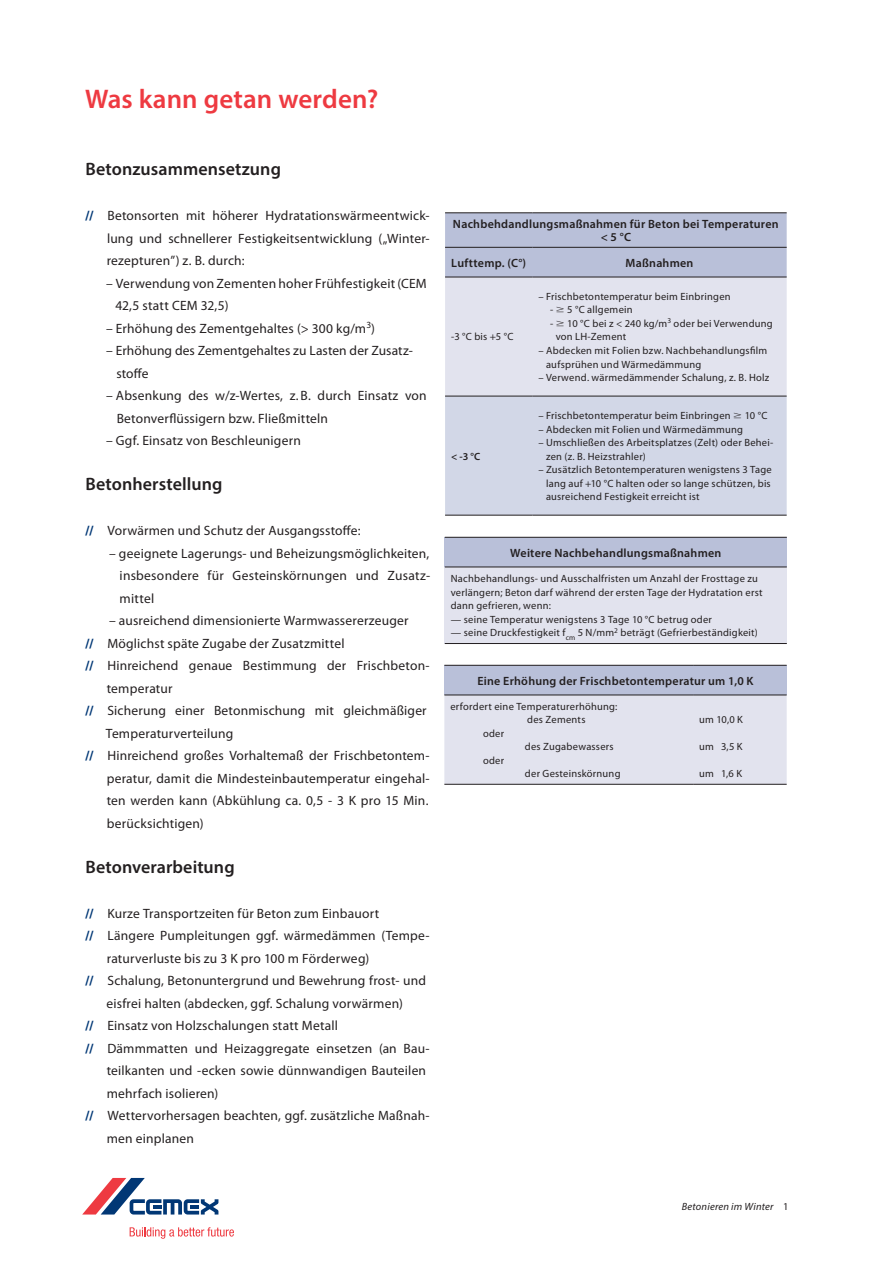
<style>
.page{position:relative;width:893px;height:1263px;background:#fff}
.page>*{position:absolute;margin:0;border:0;box-sizing:border-box;transform-origin:0 0}
.t1{font:600 27px "Myriad Pro";letter-spacing:.005em;color:#ee3a41}
.t2{font:600 18px "Myriad Pro";letter-spacing:.005em;color:#231f20}
.t3{font:13.5px/22.5px "Myriad Pro";letter-spacing:.015em;color:#231f20}
.t4{font:600 12px/13.5px "Myriad Pro";letter-spacing:.02em;color:#231f20;text-align:center}
.t5{font:10.5px/13.5px "Myriad Pro";letter-spacing:.025em;color:#231f20}
.t6{font:italic 10.5px "Myriad Pro";letter-spacing:.02em;color:#231f20}
.t7{font:600 10.5px "Myriad Pro";color:#231f20}
.s1{font-weight:700;color:#013775}
.s2{font-family:"Mathematical Pi One"}
.s3{font-style:normal}
</style>
<div class="page">
<svg style="left:130px;top:1227px;width:104px;height:12px"></svg>
<svg style="left:82px;top:1178px;width:136px;height:36px"></svg>
<svg style="left:445px;top:214px;width:342px;height:301px;background:#d2d6e5"></svg>
<hr style="left:445px;top:213px;width:87px;height:1px;background:#231f20">
<hr style="left:532px;top:213px;width:255px;height:1px;background:#231f20">
<hr style="left:445px;top:247px;width:87px;height:1px;background:#231f20">
<hr style="left:445px;top:277px;width:87px;height:1px;background:#231f20">
<hr style="left:532px;top:247px;width:255px;height:1px;background:#231f20">
<hr style="left:532px;top:277px;width:255px;height:1px;background:#231f20">
<hr style="left:445px;top:396px;width:87px;height:1px;background:#231f20">
<hr style="left:532px;top:396px;width:255px;height:1px;background:#231f20">
<hr style="left:445px;top:515px;width:87px;height:1px;background:#231f20">
<hr style="left:532px;top:515px;width:255px;height:1px;background:#231f20">
<div style="left:445px;top:537px;width:342px;height:30px;background:#b9c0d9"></div>
<div style="left:445px;top:567px;width:342px;height:76px;background:#e2e3ee"></div>
<hr style="left:445px;top:537px;width:342px;height:1px;background:#231f20">
<hr style="left:445px;top:567px;width:342px;height:1px;background:#231f20">
<hr style="left:445px;top:643px;width:342px;height:1px;background:#231f20">
<div style="left:444px;top:665px;width:343px;height:30px;background:#b9c0d9"></div>
<div style="left:444px;top:696px;width:343px;height:88px;background:#e2e3ee"></div>
<hr style="left:444px;top:665px;width:249px;height:1px;background:#231f20">
<hr style="left:693px;top:665px;width:94px;height:1px;background:#231f20">
<hr style="left:444px;top:695px;width:249px;height:1px;background:#231f20">
<hr style="left:693px;top:695px;width:94px;height:1px;background:#231f20">
<hr style="left:444px;top:784px;width:249px;height:1px;background:#231f20">
<hr style="left:693px;top:784px;width:94px;height:1px;background:#231f20">
<h1 class="t1" style="left:85px;top:81px;width:295px">Was kann getan werden?</h1>
<h2 class="t2" style="left:86px;top:158px;width:197px">Betonzusammensetzung</h2>
<p class="t3" style="left:107px;top:204px;width:325px;text-align:justify;text-indent:-22px"><span class="s1">//</span> Betonsorten mit höherer Hydratationswärmeentwick&shy;lung und schnellerer Festigkeitsentwicklung („Winter&shy;rezepturen”) z. B. durch:</p>
<p class="t3" style="left:116px;top:272px;width:313px;text-indent:-10px">– Verwendung von Zementen hoher Frühfestigkeit (CEM<br>42,5 statt CEM 32,5)</p>
<p class="t3" style="left:106px;top:317px;width:270px">– Erhöhung des Zementgehaltes (&gt; 300 kg/m<sup>3</sup>)</p>
<p class="t3" style="left:116px;top:339px;width:298px;text-indent:-10px">– Erhöhung des Zementgehaltes zu Lasten der Zusatz&shy;stoffe</p>
<p class="t3" style="left:117px;top:384px;width:311px;text-indent:-11px">– Absenkung des w/z-Wertes, z. B. durch Einsatz von<br>Betonverflüssigern bzw. Fließmitteln</p>
<p class="t3" style="left:106px;top:429px;width:196px">– Ggf. Einsatz von Beschleunigern</p>
<h2 class="t2" style="left:86px;top:473px;width:138px">Betonherstellung</h2>
<p class="t3" style="left:85px;top:519px;width:277px"><span class="s1">//</span> Vorwärmen und Schutz der Ausgangsstoffe:</p>
<p class="t3" style="left:120px;top:542px;width:311px;text-align:justify;text-indent:-11px">– geeignete Lagerungs- und Beheizungsmöglichkeiten, insbesondere für Gesteinskörnungen und Zusatz&shy;mittel</p>
<p class="t3" style="left:109px;top:609px;width:301px">– ausreichend dimensionierte Warmwassererzeuger</p>
<p class="t3" style="left:85px;top:632px;width:261px"><span class="s1">//</span> Möglichst späte Zugabe der Zusatzmittel</p>
<p class="t3" style="left:85px;top:654px;width:345px"><span class="s1">//</span> Hinreichend genaue Bestimmung der Frischbeton-</p>
<p class="t3" style="left:107px;top:677px;width:67px">temperatur</p>
<p class="t3" style="left:85px;top:699px;width:343px"><span class="s1">//</span> Sicherung einer Betonmischung mit gleichmäßiger</p>
<p class="t3" style="left:106px;top:722px;width:129px">Temperaturverteilung</p>
<p class="t3" style="left:85px;top:744px;width:346px"><span class="s1">//</span> Hinreichend großes Vorhaltemaß der Frischbetontem-</p>
<p class="t3" style="left:107px;top:767px;width:325px">peratur, damit die Mindesteinbautemperatur eingehal-</p>
<p class="t3" style="left:107px;top:789px;width:323px">ten werden kann (Abkühlung ca. 0,5 - 3 K pro 15 Min.</p>
<p class="t3" style="left:107px;top:812px;width:98px">berücksichtigen)</p>
<h2 class="t2" style="left:86px;top:855px;width:151px">Betonverarbeitung</h2>
<p class="t3" style="left:85px;top:902px;width:296px"><span class="s1">//</span> Kurze Transportzeiten für Beton zum Einbauort</p>
<p class="t3" style="left:85px;top:924px;width:346px"><span class="s1">//</span> Längere Pumpleitungen ggf. wärmedämmen (Tempe-</p>
<p class="t3" style="left:107px;top:947px;width:264px">raturverluste bis zu 3 K pro 100 m Förderweg)</p>
<p class="t3" style="left:85px;top:969px;width:342px"><span class="s1">//</span> Schalung, Betonuntergrund und Bewehrung frost- und</p>
<p class="t3" style="left:106px;top:992px;width:298px">eisfrei halten (abdecken, ggf. Schalung vorwärmen)</p>
<p class="t3" style="left:85px;top:1014px;width:254px"><span class="s1">//</span> Einsatz von Holzschalungen statt Metall</p>
<p class="t3" style="left:85px;top:1037px;width:346px"><span class="s1">//</span> Dämmmatten und Heizaggregate einsetzen (an Bau-</p>
<p class="t3" style="left:107px;top:1059px;width:321px">teilkanten und -ecken sowie dünnwandigen Bauteilen</p>
<p class="t3" style="left:107px;top:1082px;width:113px">mehrfach isolieren)</p>
<p class="t3" style="left:85px;top:1104px;width:346px"><span class="s1">//</span> Wettervorhersagen beachten, ggf. zusätzliche Maßnah-</p>
<p class="t3" style="left:107px;top:1127px;width:89px">men einplanen</p>
<p class="t4" style="left:453px;top:217px;width:327px">Nachbehdandlungsmaßnahmen für Beton bei Temperaturen &lt; 5 °C</p>
<p class="t4" style="left:451px;top:256px;width:76px">Lufttemp. (C°)</p>
<p class="t4" style="left:626px;top:256px;width:69px">Maßnahmen</p>
<p class="t5" style="left:451px;top:330px;width:64px">-3 °C bis +5 °C</p>
<p class="t7" style="left:451px;top:449px;width:31px">&lt; -3 °C</p>
<p class="t5" style="left:538px;top:290px;width:194px">– Frischbetontemperatur beim Einbringen</p>
<p class="t5" style="left:550px;top:303px;width:84px">- <span class="s2">$</span> 5 °C allgemein</p>
<p class="t5" style="left:556px;top:317px;width:219px;text-indent:-6px">- <span class="s2">$</span> 10 °C bei z &lt; 240 kg/m<sup>3</sup> oder bei Verwendung von LH-Zement</p>
<p class="t5" style="left:546px;top:344px;width:223px;text-indent:-8px">– Abdecken mit Folien bzw. Nachbehandlungsfilm aufsprühen und Wärmedämmung</p>
<p class="t5" style="left:538px;top:371px;width:233px">– Verwend. wärmedämmender Schalung, z. B. Holz</p>
<p class="t5" style="left:538px;top:409px;width:231px">– Frischbetontemperatur beim Einbringen <span class="s2">$</span> 10 °C</p>
<p class="t5" style="left:538px;top:422px;width:206px">– Abdecken mit Folien und Wärmedämmung</p>
<p class="t5" style="left:546px;top:436px;width:229px;text-indent:-8px">– Umschließen des Arbeitsplatzes (Zelt) oder Behei&shy;zen (z. B. Heizstrahler)</p>
<p class="t5" style="left:546px;top:463px;width:227px;text-align:justify;text-indent:-8px">– Zusätzlich Betontemperaturen wenigstens 3 Tage lang auf +10 °C halten oder so lange schützen, bis ausreichend Festigkeit erreicht ist</p>
<p class="t4" style="left:510px;top:545px;width:213px">Weitere Nachbehandlungsmaßnahmen</p>
<p class="t5" style="left:451px;top:572px;width:313px">Nachbehandlungs- und Ausschalfristen um Anzahl der Frosttage zu verlängern; Beton darf während der ersten Tage der Hydratation erst dann gefrieren, wenn:</p>
<p class="t5" style="left:451px;top:612px;width:263px">— seine Temperatur wenigstens 3 Tage 10 °C betrug oder</p>
<p class="t5" style="left:451px;top:626px;width:309px">— seine Druckfestigkeit f<sub>cm</sub> 5 N/mm<sup>2</sup> beträgt (Gefrierbeständigkeit)</p>
<p class="t4" style="left:477px;top:673px;width:278px">Eine Erhöhung der Frischbetontemperatur um 1,0 K</p>
<p class="t5" style="left:450px;top:699px;width:169px">erfordert eine Temperaturerhöhung:</p>
<p class="t5" style="left:527px;top:713px;width:60px">des Zements</p>
<p class="t5" style="left:483px;top:726px;width:23px">oder</p>
<p class="t5" style="left:525px;top:740px;width:90px">des Zugabewassers</p>
<p class="t5" style="left:483px;top:753px;width:23px">oder</p>
<p class="t5" style="left:525px;top:767px;width:97px">der Gesteinskörnung</p>
<p class="t5" style="left:699px;top:713px;width:45px">um 10,0 K</p>
<p class="t5" style="left:699px;top:740px;width:45px">um 3,5 K</p>
<p class="t5" style="left:699px;top:767px;width:44px">um 1,6 K</p>
<p class="t6" style="left:682px;top:1200px;width:108px">Betonieren im Winter <span class="s3">1</span></p>
</div>
